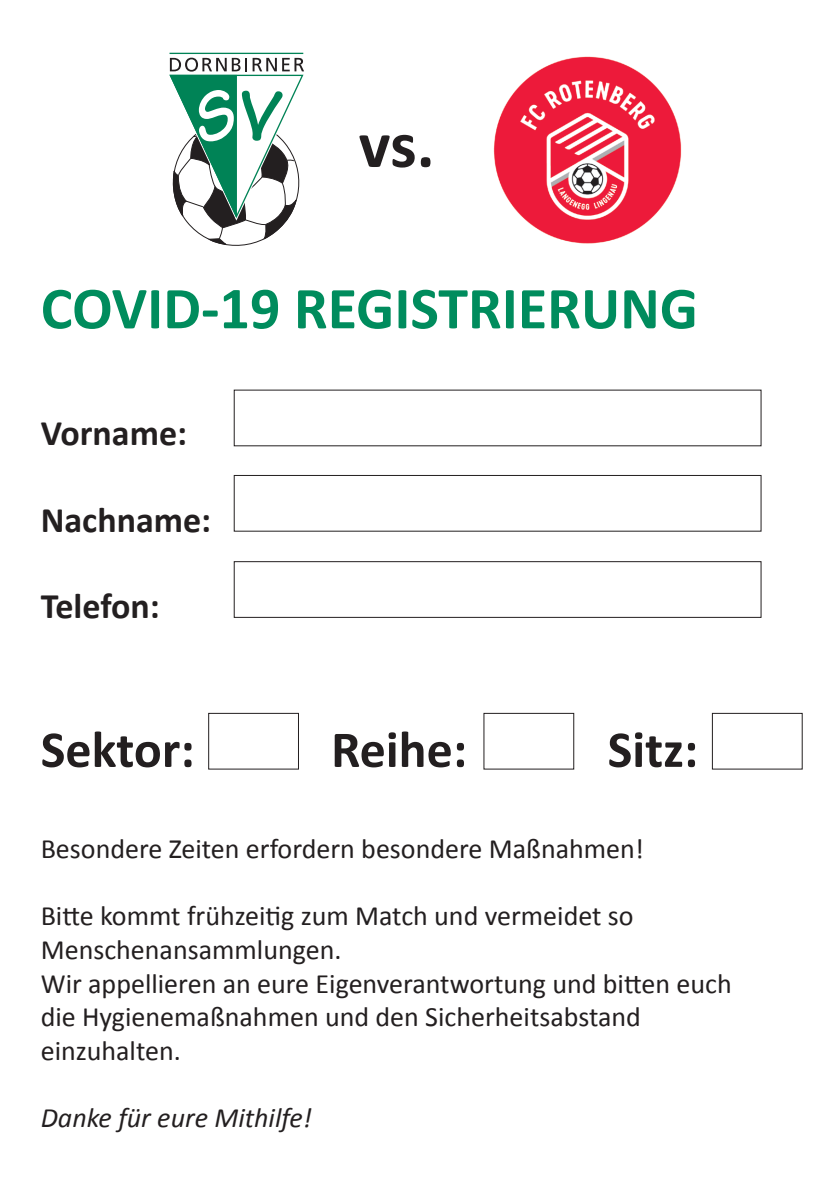
<style>
.page{position:relative;width:840px;height:1191px;background:#fff}
.page>*{position:absolute;margin:0;border:0;box-sizing:border-box;transform-origin:0 0}
.t1{font:700 66.6px "Calibri";color:#231f20}
.t2{font:700 60px "Calibri";color:#008c5d}
.t3{font:700 52px "Calibri";color:#231f20}
.t4{font:700 36px "Calibri";color:#231f20}
.t5{font:28px/33.6px "Calibri";color:#231f20}
.t6{font:italic 28px "Calibri";color:#231f20}
</style>
<div class="page">
<img style="left:493px;top:56px;width:189px;height:188px">
<div style="left:233px;top:475px;width:528px;height:56px;border:1px solid #231f20"></div>
<div style="left:233px;top:561px;width:528px;height:57px;border:1px solid #231f20"></div>
<div style="left:208px;top:713px;width:91px;height:56px;border:1px solid #231f20"></div>
<div style="left:483px;top:713px;width:91px;height:56px;border:1px solid #231f20"></div>
<div style="left:711px;top:713px;width:91px;height:56px;border:1px solid #231f20"></div>
<svg style="left:169px;top:58px;width:135px;height:188px"></svg>
<hr style="left:169px;top:53px;width:134px;height:1px;background:#008356">
<p class="t1" style="left:358px;top:102px;width:77px">vs.</p>
<p class="t2" style="left:41px;top:270px;width:658px">COVID-19 REGISTRIERUNG</p>
<p class="t4" style="left:41px;top:410px;width:148px">Vorname:</p>
<p class="t4" style="left:41px;top:496px;width:172px">Nachname:</p>
<p class="t4" style="left:41px;top:583px;width:121px">Telefon:</p>
<p class="t3" style="left:41px;top:716px;width:155px">Sektor:</p>
<p class="t3" style="left:331px;top:716px;width:137px">Reihe:</p>
<p class="t3" style="left:607px;top:716px;width:92px">Sitz:</p>
<p class="t5" style="left:41px;top:832px;width:604px">Besondere Zeiten erfordern besondere Maßnahmen!</p>
<p class="t5" style="left:41px;top:899px;width:692px">Bitte kommt frühzeitig zum Match und vermeidet so Menschenansammlungen.<br>Wir appellieren an eure Eigenverantwortung und bitten euch die Hygienemaßnahmen und den Sicherheitsabstand einzuhalten.</p>
<p class="t6" style="left:41px;top:1098px;width:273px">Danke für eure Mithilfe!</p>
</div>
